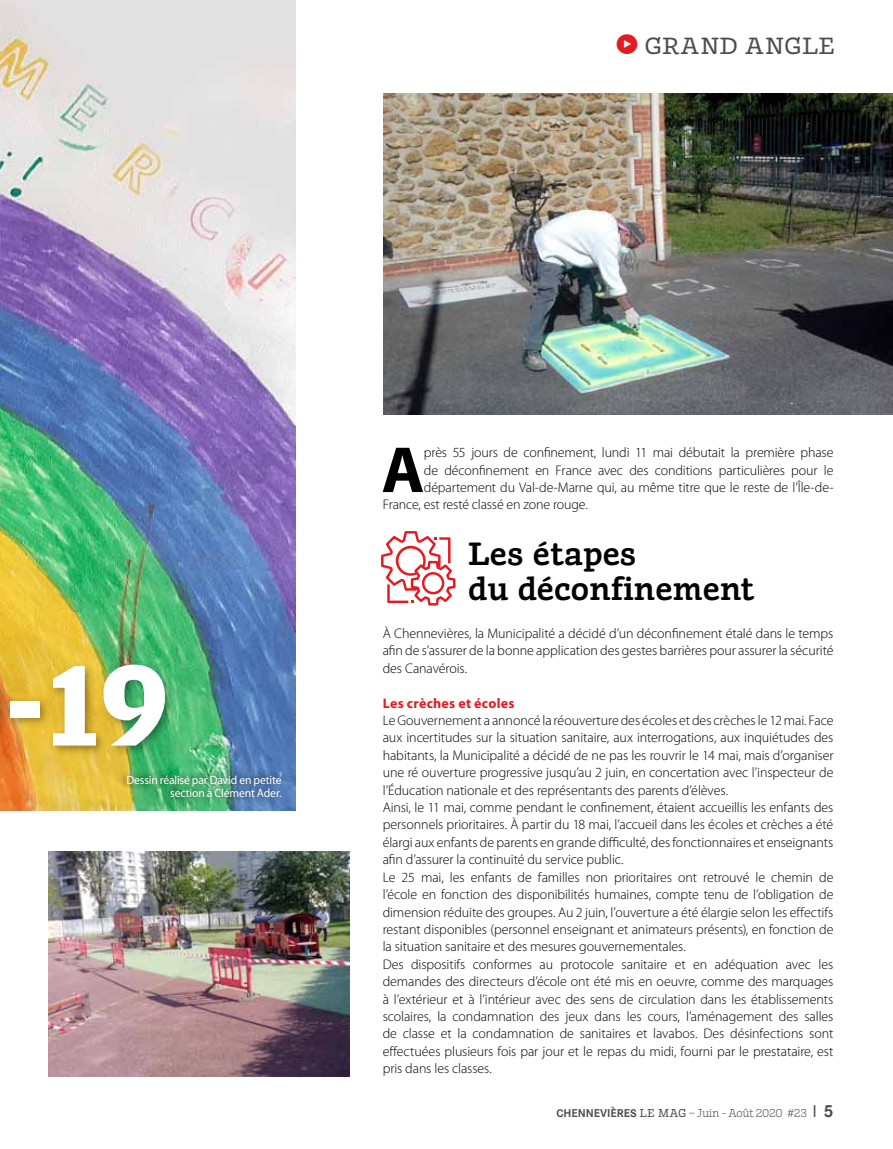
<style>
.page{position:relative;width:893px;height:1149px;background:#fff}
.page>*{position:absolute;margin:0;border:0;box-sizing:border-box;transform-origin:0 0}
.t1{font:700 122.1px "Amplitude";color:#fff}
.t2{font:700 65.55px "Myriad Pro";color:#000}
.t3{font:700 33px/34.5px "Suhmo Pro";color:#000}
.t4{font:24px "Suhmo Pro";letter-spacing:.01em;color:#4d4d4f;scale:1.05 1}
.t5{font:300 13.95px/17.4px "Myriad Pro";letter-spacing:-.005em;color:#000;text-align:justify}
.t6{font:700 13.95px "Myriad Pro";letter-spacing:.02em;color:#e51b23}
.t7{font:12px/13.5px "Myriad Pro";letter-spacing:-.01em;color:#fff;text-align:right}
.t8{font:300 11.7px "Suhmo Pro";letter-spacing:-.03em;color:#4d4d4f}
.s1{font-family:"s Tmedia";color:#e51b23}
.s2{font-family:"Corporate S";font-weight:700}
.s3{font-weight:400}
.s4{font-family:"Corporate S"}
.s5{font-family:"Corporate S";font-weight:700;font-size:18px}
</style>
<div class="page">
<img style="left:0;top:0;width:295px;height:810px">
<div style="left:0;top:534px;width:176px;height:224px;background:#000;opacity:.36"></div>
<div style="left:117px;top:767px;width:170px;height:37px;background:#000;opacity:.75"></div>
<svg style="left:381px;top:531px;width:74px;height:74px"></svg>
<img style="left:384px;top:94px;width:509px;height:320px">
<img style="left:49px;top:851px;width:300px;height:225px">
<h3 class="t4" style="left:617px;top:30px;width:209px"><span class="s1">o</span> GRAND ANGLE</h3>
<h1 class="t1" style="left:5px;top:637px;width:166px">-19</h1>
<p class="t7" style="left:127px;top:772px;width:157px">Dessin réalisé par David en petite section à Clément Ader.</p>
<h2 class="t2" style="left:381px;top:427px;width:45px">A</h2>
<p class="t5" style="left:424px;top:444px;width:411px">près 55 jours de confinement, lundi 11 mai débutait la première phase</p>
<p class="t5" style="left:424px;top:461px;width:411px">de déconfinement en France avec des conditions particulières pour le</p>
<p class="t5" style="left:424px;top:478px;width:411px">département du Val-de-Marne qui, au même titre que le reste de l’Île-de-</p>
<p class="t5" style="left:383px;top:496px;width:207px">France, est resté classé en zone rouge.</p>
<h3 class="t3" style="left:468px;top:535px;width:288px">Les étapes<br>du déconfinement</h3>
<p class="t5" style="left:383px;top:624px;width:452px">À Chennevières, la Municipalité a décidé d’un déconfinement étalé dans le temps afin de s’assurer de la bonne application des gestes barrières pour assurer la sécurité des Canavérois.</p>
<p class="t6" style="left:383px;top:693px;width:133px">Les crèches et écoles</p>
<p class="t5" style="left:383px;top:711px;width:452px;text-align:left">Le Gouvernement a annoncé la réouverture des écoles et des crèches le 12 mai. Face aux incertitudes sur la situation sanitaire, aux interrogations, aux inquiétudes des habitants, la Municipalité a décidé de ne pas les rouvrir le 14 mai, mais d’organiser une ré ouverture progressive jusqu’au 2 juin, en concertation avec l’inspecteur de l’Éducation nationale et des représentants des parents d’élèves.<br>Ainsi, le 11 mai, comme pendant le confinement, étaient accueillis les enfants des personnels prioritaires. À partir du 18 mai, l’accueil dans les écoles et crèches a été élargi aux enfants de parents en grande difficulté, des fonctionnaires et enseignants afin d’assurer la continuité du service public.<br>Le 25 mai, les enfants de familles non prioritaires ont retrouvé le chemin de l’école en fonction des disponibilités humaines, compte tenu de l’obligation de dimension réduite des groupes. Au 2 juin, l’ouverture a été élargie selon les effectifs restant disponibles (personnel enseignant et animateurs présents), en fonction de la situation sanitaire et des mesures gouvernementales.<br>Des dispositifs conformes au protocole sanitaire et en adéquation avec les demandes des directeurs d’école ont été mis en oeuvre, comme des marquages à l’extérieur et à l’intérieur avec des sens de circulation dans les établissements scolaires, la condamnation des jeux dans les cours, l’aménagement des salles de classe et la condamnation de sanitaires et lavabos. Des désinfections sont effectuées plusieurs fois par jour et le repas du midi, fourni par le prestataire, est pris dans les classes.</p>
<p class="t8" style="left:556px;top:1104px;width:279px"><span class="s2">CHENNEVIÈRES</span> <span class="s3">LE MAG</span> – Juin - Août 2020 <span class="s4">#</span>23 <sup>|</sup> <span class="s5">5</span></p>
</div>
